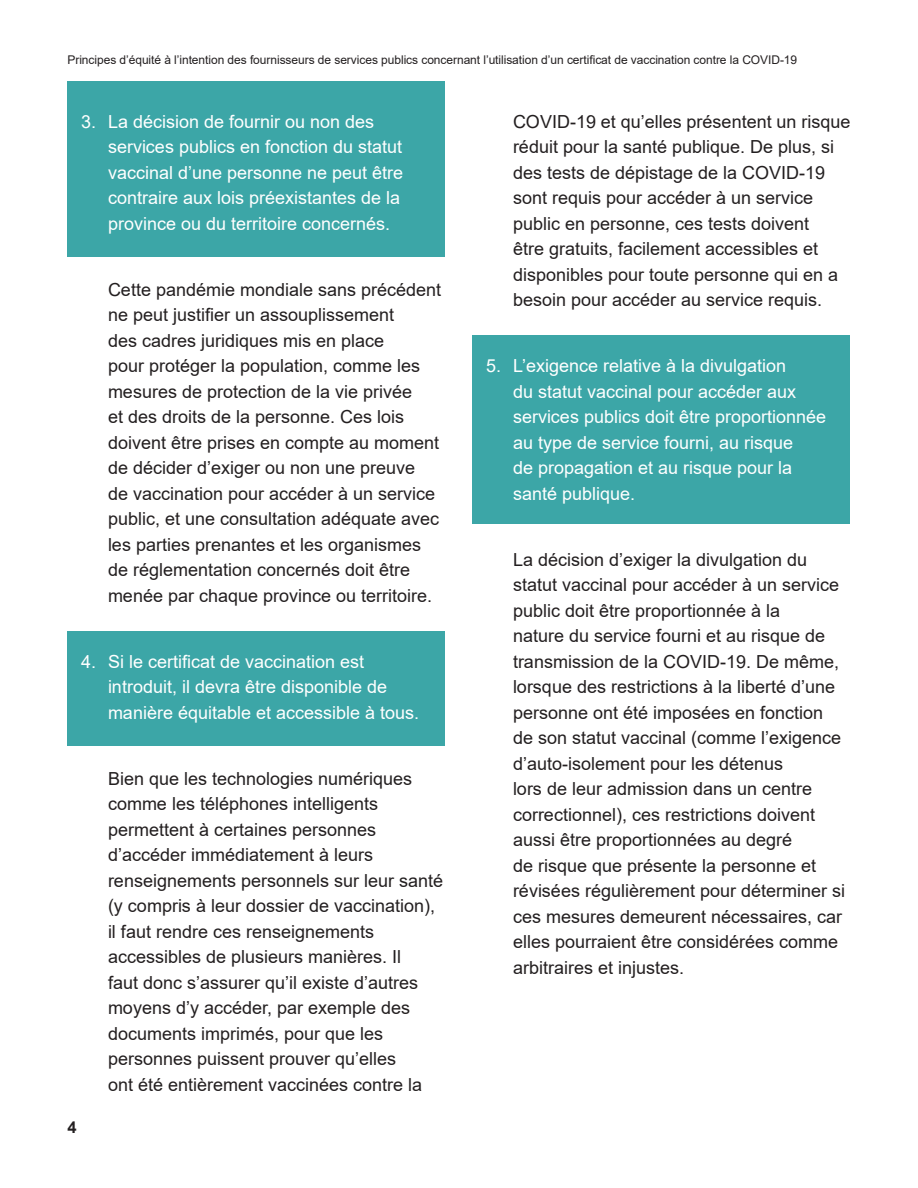
<style>
.page{position:relative;width:918px;height:1188px;background:#fff}
.page>*{position:absolute;margin:0;border:0;box-sizing:border-box;transform-origin:0 0}
.t1{font:18px/25.5px "Arial";color:#231f20}
.t2{font:18px/25.5px "Arial";color:#fff}
.t3{font:700 16.5px "Arial";color:#231f20}
.t4{font:12px "Arial";letter-spacing:-.005em;color:#231f20}
</style>
<div class="page">
<div style="left:68px;top:81px;width:378px;height:175px;background:#3ca6a7"></div>
<div style="left:472px;top:335px;width:378px;height:189px;background:#3ca6a7"></div>
<div style="left:68px;top:632px;width:378px;height:114px;background:#3ca6a7"></div>
<p class="t4" style="left:68px;top:51px;width:731px">Principes d’équité à l’intention des fournisseurs de services publics concernant l’utilisation d’un certificat de vaccination contre la COVID-19</p>
<p class="t2" style="left:108px;top:109px;width:297px;text-indent:-27px">3. La décision de fournir ou non des services publics en fonction du statut vaccinal d’une personne ne peut être contraire aux lois préexistantes de la province ou du territoire concernés.</p>
<p class="t1" style="left:108px;top:277px;width:335px">Cette pandémie mondiale sans précédent ne peut justifier un assouplissement<br>des cadres juridiques mis en place<br>pour protéger la population, comme les mesures de protection de la vie privée<br>et des droits de la personne. Ces lois doivent être prises en compte au moment de décider d’exiger ou non une preuve<br>de vaccination pour accéder à un service public, et une consultation adéquate avec les parties prenantes et les organismes de réglementation concernés doit être menée par chaque province ou territoire.</p>
<p class="t2" style="left:108px;top:649px;width:313px;text-indent:-27px">4. Si le certificat de vaccination est introduit, il devra être disponible de manière équitable et accessible à tous.</p>
<p class="t3" style="left:68px;top:1116px;width:11px">4</p>
<p class="t1" style="left:108px;top:766px;width:337px">Bien que les technologies numériques comme les téléphones intelligents permettent à certaines personnes d’accéder immédiatement à leurs renseignements personnels sur leur santé (y compris à leur dossier de vaccination), il faut rendre ces renseignements accessibles de plusieurs manières. Il<br>faut donc s’assurer qu’il existe d’autres moyens d’y accéder, par exemple des documents imprimés, pour que les personnes puissent prouver qu’elles<br>ont été entièrement vaccinées contre la</p>
<p class="t1" style="left:513px;top:109px;width:339px">COVID-19 et qu’elles présentent un risque réduit pour la santé publique. De plus, si des tests de dépistage de la COVID-19 sont requis pour accéder à un service public en personne, ces tests doivent<br>être gratuits, facilement accessibles et disponibles pour toute personne qui en a besoin pour accéder au service requis.</p>
<p class="t2" style="left:513px;top:353px;width:315px;text-indent:-27px">5. L’exigence relative à la divulgation<br>du statut vaccinal pour accéder aux services publics doit être proportionnée au type de service fourni, au risque<br>de propagation et au risque pour la santé publique.</p>
<p class="t1" style="left:513px;top:547px;width:334px">La décision d’exiger la divulgation du statut vaccinal pour accéder à un service public doit être proportionnée à la<br>nature du service fourni et au risque de transmission de la COVID-19. De même, lorsque des restrictions à la liberté d’une personne ont été imposées en fonction de son statut vaccinal (comme l’exigence d’auto-isolement pour les détenus<br>lors de leur admission dans un centre correctionnel), ces restrictions doivent aussi être proportionnées au degré<br>de risque que présente la personne et révisées régulièrement pour déterminer si ces mesures demeurent nécessaires, car elles pourraient être considérées comme arbitraires et injustes.</p>
</div>
